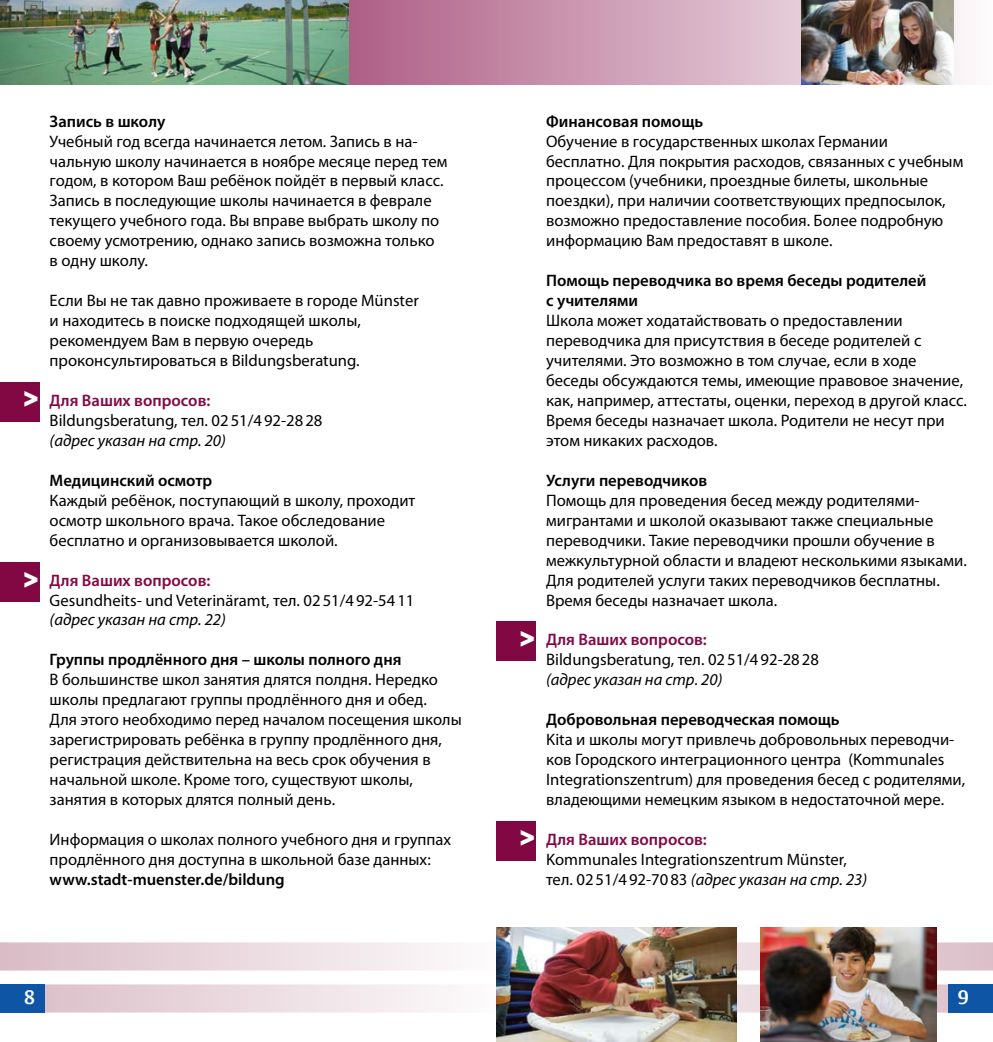
<style>
.page{position:relative;width:993px;height:1042px;background:#fff}
.page>*{position:absolute;margin:0;border:0;box-sizing:border-box;transform-origin:0 0}
.t1{font:700 19.25px "Vesta Pro";color:#fff}
.t2{font:16.62px/19.9px "Myriad Pro";color:#000}
.t3{font:600 16.62px/19.9px "Myriad Pro";color:#000}
.t4{font:600 16.62px "Myriad Pro";color:#820844}
.t5{font:italic 16.62px "Myriad Pro";color:#000}
.s1{font-style:italic}
</style>
<div class="page">
<svg style="left:348px;top:0;width:617px;height:84px;background:#c997b0"></svg>
<img style="left:0;top:0;width:348px;height:84px">
<img style="left:801px;top:0;width:152px;height:84px">
<div style="left:496px;top:821px;width:40px;height:39px;background:#820844"></div>
<div style="left:496px;top:621px;width:40px;height:40px;background:#820844"></div>
<div style="left:0;top:382px;width:40px;height:39px;background:#820844"></div>
<div style="left:0;top:562px;width:40px;height:40px;background:#820844"></div>
<svg style="left:0;top:942px;width:992px;height:28px"></svg>
<svg style="left:45px;top:984px;width:902px;height:28px"></svg>
<img style="left:760px;top:928px;width:175px;height:114px">
<img style="left:496px;top:928px;width:240px;height:114px">
<div style="left:0;top:984px;width:45px;height:28px;background:#0e55a6"></div>
<div style="left:947px;top:984px;width:45px;height:28px;background:#0e55a6"></div>
<p class="t3" style="left:50px;top:111px;width:117px">Запись в школу</p>
<p class="t2" style="left:50px;top:131px;width:399px">Учебный год всегда начинается летом. Запись в на&shy;чальную школу начинается в ноябре месяце перед тем годом, в котором Ваш ребёнок пойдёт в первый класс.<br>Запись в последующие школы начинается в феврале текущего учебного года. Вы вправе выбрать школу по своему усмотрению, однако запись возможна только<br>в одну школу.</p>
<p class="t2" style="left:50px;top:290px;width:370px">Если Вы не так давно проживаете в городе Münster и находитесь в поиске подходящей школы, рекомендуем Вам в первую очередь проконсультироваться в Bildungsberatung.</p>
<p class="t4" style="left:50px;top:390px;width:162px">Для Ваших вопросов:</p>
<p class="t2" style="left:50px;top:410px;width:274px">Bildungsberatung, тел. 02 51/4 92-28 28</p>
<p class="t5" style="left:50px;top:430px;width:178px">(адрес указан на стр. 20)</p>
<p class="t3" style="left:50px;top:470px;width:164px">Медицинский осмотр</p>
<p class="t2" style="left:50px;top:490px;width:367px">Каждый ребёнок, поступающий в школу, проходит осмотр школьного врача. Такое обследование бесплатно и организовывается школой.</p>
<p class="t4" style="left:50px;top:569px;width:162px">Для Ваших вопросов:</p>
<p class="t2" style="left:50px;top:590px;width:366px">Gesundheits- und Veterinäramt, тел. 02 51/4 92-54 11</p>
<p class="t5" style="left:50px;top:609px;width:178px">(адрес указан на стр. 22)</p>
<p class="t3" style="left:50px;top:649px;width:353px">Группы продлённого дня – школы полного дня</p>
<p class="t2" style="left:50px;top:669px;width:413px">В большинстве школ занятия длятся полдня. Нередко школы предлагают группы продлённого дня и обед.<br>Для этого необходимо перед началом посещения школы зарегистрировать ребёнка в группу продлённого дня, регистрация действительна на весь срок обучения в начальной школе. Кроме того, существуют школы, занятия в которых длятся полный день.</p>
<p class="t2" style="left:50px;top:829px;width:403px">Информация о школах полного учебного дня и группах продлённого дня доступна в школьной базе данных:</p>
<p class="t3" style="left:50px;top:869px;width:236px">www.stadt-muenster.de/bildung</p>
<p class="t3" style="left:546px;top:111px;width:159px">Финансовая помощь</p>
<p class="t2" style="left:546px;top:131px;width:418px">Обучение в государственных школах Германии бесплатно. Для покрытия расходов, связанных с учебным процессом (учебники, проездные билеты, школьные поездки), при наличии соответствующих предпосылок, возможно предоставление пособия. Более подробную информацию Вам предоставят в школе.</p>
<p class="t3" style="left:546px;top:270px;width:382px">Помощь переводчика во время беседы родителей с учителями</p>
<p class="t2" style="left:546px;top:310px;width:422px">Школа может ходатайствовать о предоставлении переводчика для присутствия в беседе родителей с учителями. Это возможно в том случае, если в ходе беседы обсуждаются темы, имеющие правовое значение, как, например, аттестаты, оценки, переход в другой класс.<br>Время беседы назначает школа. Родители не несут при этом никаких расходов.</p>
<p class="t3" style="left:546px;top:470px;width:163px">Услуги переводчиков</p>
<p class="t2" style="left:546px;top:490px;width:422px">Помощь для проведения бесед между родителями&shy;мигрантами и школой оказывают также специальные переводчики. Такие переводчики прошли обучение в межкультурной области и владеют несколькими языками.<br>Для родителей услуги таких переводчиков бесплатны.<br>Время беседы назначает школа.</p>
<p class="t4" style="left:546px;top:629px;width:162px">Для Ваших вопросов:</p>
<p class="t2" style="left:546px;top:649px;width:274px">Bildungsberatung, тел. 02 51/4 92-28 28</p>
<p class="t5" style="left:546px;top:669px;width:178px">(адрес указан на стр. 20)</p>
<p class="t3" style="left:546px;top:709px;width:295px">Добровольная переводческая помощь</p>
<p class="t2" style="left:546px;top:729px;width:420px">Kita и школы могут привлечь добровольных переводчи&shy;ков Городского интеграционного центра (Kommunales Integrationszentrum) для проведения бесед с родителями, владеющими немецким языком в недостаточной мере.</p>
<p class="t4" style="left:546px;top:829px;width:162px">Для Ваших вопросов:</p>
<p class="t2" style="left:546px;top:849px;width:322px">Kommunales Integrationszentrum Münster, тел. 02 51/4 92-70 83 <span class="s1">(адрес указан на стр. 23)</span></p>
<p class="t1" style="left:24px;top:985px;width:12px">8</p>
<p class="t1" style="left:957px;top:985px;width:12px">9</p>
</div>
